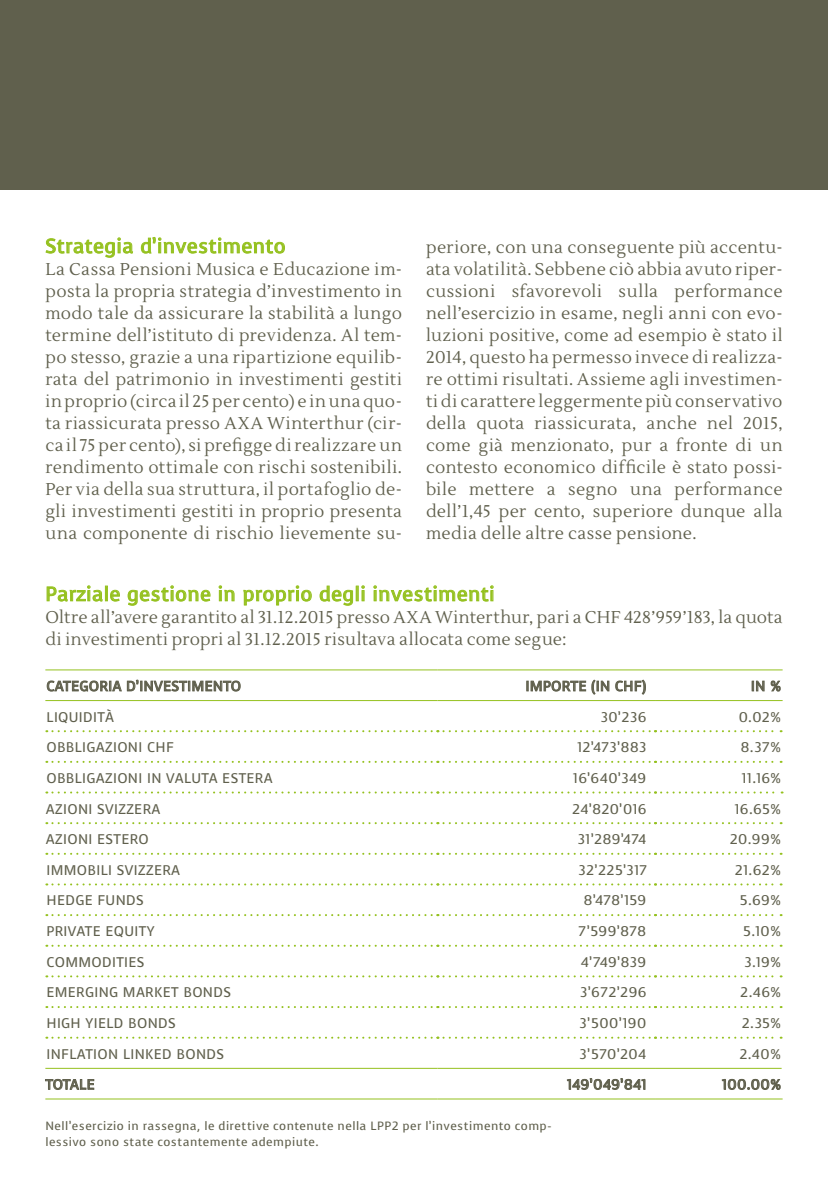
<style>
.page{position:relative;width:828px;height:1191px;background:#fff}
.page>*{position:absolute;margin:0;border:0;box-sizing:border-box;transform-origin:0 0}
.t1{font:20px "Voces";letter-spacing:.025em;color:#95c11f}
.t2{font:17px/22px "Lustria";letter-spacing:.02em;color:#60604d;text-align:justify}
.t3{font:14px "Voces";letter-spacing:.025em;color:#60604d}
.t4{font:12px/16px "Voces";letter-spacing:.04em;color:#60604d}
</style>
<div class="page">
<div style="left:0;top:0;width:828px;height:189px;background:#60604d"></div>
<svg style="left:45px;top:237px;width:88px;height:21px"></svg>
<svg style="left:141px;top:236px;width:144px;height:18px"></svg>
<hr style="left:45px;top:669px;width:392px;height:1px;background:#95c11f">
<hr style="left:437px;top:669px;width:218px;height:1px;background:#95c11f">
<hr style="left:655px;top:669px;width:127px;height:1px;background:#95c11f">
<hr style="left:45px;top:700px;width:392px;height:1px;background:#95c11f">
<hr style="left:45px;top:1067px;width:392px;height:1px;background:#95c11f">
<hr style="left:45px;top:1098px;width:392px;height:1px;background:#95c11f">
<hr style="left:437px;top:1067px;width:218px;height:1px;background:#95c11f">
<hr style="left:437px;top:1098px;width:218px;height:1px;background:#95c11f">
<hr style="left:655px;top:1067px;width:126px;height:1px;background:#95c11f">
<hr style="left:655px;top:1098px;width:127px;height:1px;background:#95c11f">
<svg style="left:46px;top:679px;width:737px;height:360px"></svg>
<svg style="left:45px;top:1078px;width:49px;height:12px"></svg>
<svg style="left:567px;top:1078px;width:79px;height:12px"></svg>
<svg style="left:721px;top:1078px;width:60px;height:12px"></svg>
<svg style="left:47px;top:585px;width:56px;height:17px"></svg>
<div style="left:105px;top:586px;width:3px;height:15px;border:1px solid #95c11f"></div>
<svg style="left:110px;top:589px;width:10px;height:12px"></svg>
<svg style="left:128px;top:585px;width:83px;height:21px"></svg>
<svg style="left:218px;top:585px;width:17px;height:16px"></svg>
<svg style="left:243px;top:585px;width:69px;height:20px"></svg>
<svg style="left:319px;top:585px;width:46px;height:21px"></svg>
<svg style="left:373px;top:585px;width:121px;height:17px"></svg>
<p class="t1" style="left:45px;top:233px;width:242px">Strategia d’investimento</p>
<p class="t2" style="left:45px;top:258px;width:358px">La Cassa Pensioni Musica e Educazione im&shy;posta la propria strategia d’investimento in modo tale da assicurare la stabilità a lungo termine dell’istituto di previdenza. Al tem&shy;po stesso, grazie a una ripartizione equilib&shy;rata del patrimonio in investimenti gestiti in proprio (circa il 25 per cento) e in una quo&shy;ta riassicurata presso AXA Winterthur (cir&shy;ca il 75 per cento), si prefigge di realizzare un rendimento ottimale con rischi sostenibili.<br>Per via della sua struttura, il portafoglio de&shy;gli investimenti gestiti in proprio presenta una componente di rischio lievemente su-</p>
<p class="t2" style="left:426px;top:236px;width:358px">periore, con una conseguente più accentu&shy;ata volatilità. Sebbene ciò abbia avuto riper&shy;cussioni sfavorevoli sulla performance nell’esercizio in esame, negli anni con evo&shy;luzioni positive, come ad esempio è stato il 2014, questo ha permesso invece di realizza&shy;re ottimi risultati. Assieme agli investimen&shy;ti di carattere leggermente più conservativo della quota riassicurata, anche nel 2015, come già menzionato, pur a fronte di un contesto economico difficile è stato possi&shy;bile mettere a segno una performance dell’1,45 per cento, superiore dunque alla media delle altre casse pensione.</p>
<p class="t1" style="left:45px;top:580px;width:451px">Parziale gestione in proprio degli investimenti</p>
<p class="t2" style="left:45px;top:606px;width:738px">Oltre all’avere garantito al 31.12.2015 presso AXA Winterthur, pari a CHF 428’959’183, la quota di investimenti propri al 31.12.2015 risultava allocata come segue:</p>
<p class="t3" style="left:46px;top:676px;width:196px">CATEGORIA D’INVESTIMENTO</p>
<p class="t3" style="left:525px;top:676px;width:122px">IMPORTE (IN CHF)</p>
<p class="t3" style="left:751px;top:676px;width:32px">IN %</p>
<p class="t3" style="left:47px;top:707px;width:69px">LIQUIDITÀ</p>
<p class="t3" style="left:601px;top:707px;width:47px">30’236</p>
<p class="t3" style="left:739px;top:707px;width:44px">0.02%</p>
<p class="t3" style="left:46px;top:738px;width:129px">OBBLIGAZIONI CHF</p>
<p class="t3" style="left:577px;top:738px;width:70px">12’473’883</p>
<p class="t3" style="left:741px;top:738px;width:42px">8.37%</p>
<p class="t3" style="left:46px;top:768px;width:228px">OBBLIGAZIONI IN VALUTA ESTERA</p>
<p class="t3" style="left:573px;top:768px;width:74px">16’640’349</p>
<p class="t3" style="left:742px;top:768px;width:41px">11.16%</p>
<p class="t3" style="left:46px;top:799px;width:116px">AZIONI SVIZZERA</p>
<p class="t3" style="left:572px;top:799px;width:76px">24’820’016</p>
<p class="t3" style="left:734px;top:799px;width:48px">16.65%</p>
<p class="t3" style="left:46px;top:830px;width:104px">AZIONI ESTERO</p>
<p class="t3" style="left:578px;top:830px;width:70px">31’289’474</p>
<p class="t3" style="left:730px;top:830px;width:53px">20.99%</p>
<p class="t3" style="left:46px;top:860px;width:135px">IMMOBILI SVIZZERA</p>
<p class="t3" style="left:578px;top:860px;width:70px">32’225’317</p>
<p class="t3" style="left:735px;top:860px;width:48px">21.62%</p>
<p class="t3" style="left:46px;top:891px;width:99px">HEDGE FUNDS</p>
<p class="t3" style="left:584px;top:891px;width:64px">8’478’159</p>
<p class="t3" style="left:739px;top:891px;width:43px">5.69%</p>
<p class="t3" style="left:47px;top:922px;width:109px">PRIVATE EQUITY</p>
<p class="t3" style="left:578px;top:922px;width:69px">7’599’878</p>
<p class="t3" style="left:743px;top:922px;width:40px">5.10%</p>
<p class="t3" style="left:46px;top:952px;width:100px">COMMODITIES</p>
<p class="t3" style="left:581px;top:952px;width:67px">4’749’839</p>
<p class="t3" style="left:744px;top:952px;width:38px">3.19%</p>
<p class="t3" style="left:46px;top:983px;width:186px">EMERGING MARKET BONDS</p>
<p class="t3" style="left:580px;top:983px;width:68px">3’672’296</p>
<p class="t3" style="left:740px;top:983px;width:43px">2.46%</p>
<p class="t3" style="left:46px;top:1013px;width:131px">HIGH YIELD BONDS</p>
<p class="t3" style="left:579px;top:1013px;width:68px">3’500’190</p>
<p class="t3" style="left:741px;top:1013px;width:41px">2.35%</p>
<p class="t3" style="left:47px;top:1044px;width:179px">INFLATION LINKED BONDS</p>
<p class="t3" style="left:579px;top:1044px;width:68px">3’570’204</p>
<p class="t3" style="left:739px;top:1044px;width:43px">2.40%</p>
<p class="t3" style="left:45px;top:1075px;width:51px">TOTALE</p>
<p class="t3" style="left:567px;top:1075px;width:81px">149’049’841</p>
<p class="t3" style="left:722px;top:1075px;width:61px">100.00%</p>
<p class="t4" style="left:45px;top:1117px;width:508px">Nell’esercizio in rassegna, le direttive contenute nella LPP2 per l’investimento comp&shy;lessivo sono state costantemente adempiute.</p>
</div>
